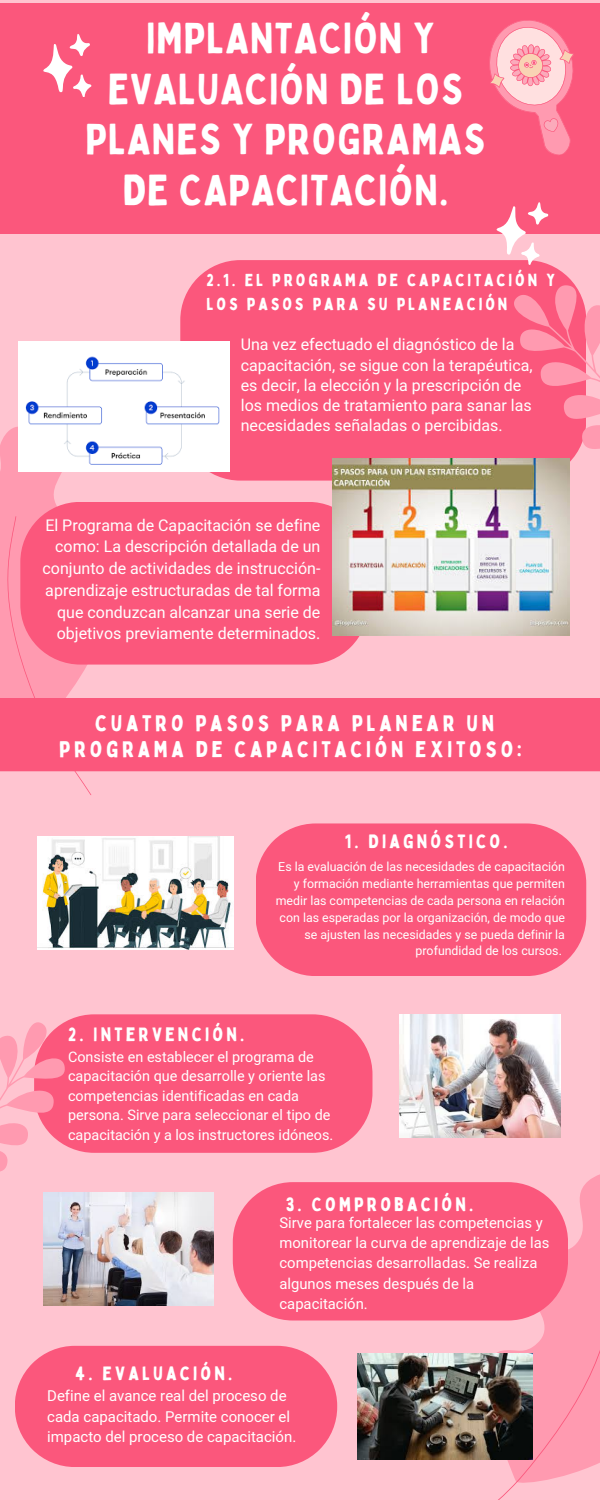
<style>
.page{position:relative;width:600px;height:1500px;background:#ffc4d0}
.page>*{position:absolute;margin:0;border:0;box-sizing:border-box;transform-origin:0 0}
.t1{font:42.8px/50.9px "Bobby Jones";letter-spacing:.03em;color:#fff;text-align:center}
.t2{font:22.2px/26.3px "Bobby Jones";letter-spacing:.165em;color:#fff;text-align:center}
.t3{font:19px "Bobby Jones";letter-spacing:.165em;color:#fff}
.t4{font:17.1px/23.6px "Bobby Jones";letter-spacing:.165em;color:#fff}
.t5{font:16px/21.8px "Heebo";color:#fff}
.t6{font:15px/20.3px "Heebo";color:#fff}
.t7{font:14.8px/20.1px "Heebo";color:#fff}
.t8{font:14.4px/19.6px "Heebo";color:#fff}
.t9{font:12.4px/16.8px "Heebo";color:#fff;text-align:right}
</style>
<div class="page">
<svg style="left:568px;top:1174px;width:32px;height:95px;fill:#ff9ab0"></svg>
<svg style="left:426px;top:1269px;width:174px;height:231px;fill:#ff9ab0"></svg>
<div style="left:0;top:3px;width:600px;height:231px;background:#fb577c"></div>
<svg style="left:0;top:426px;width:180px;height:90px"></svg>
<svg style="left:0;top:516px;width:174px;height:279px"></svg>
<div style="left:180px;top:260px;width:379px;height:221px;background:#fb577c"></div>
<svg style="left:20px;top:502px;width:348px;height:163px;background:#fb5b7f"></svg>
<div style="left:0;top:698px;width:600px;height:73px;background:#fb577c"></div>
<div style="left:256px;top:823px;width:330px;height:153px;background:#fb577c"></div>
<div style="left:68px;top:1014px;width:304px;height:139px;background:#fb577c"></div>
<svg style="left:0;top:1020px;width:68px;height:231px"></svg>
<svg style="left:463px;top:270px;width:137px;height:277px;fill:#fb577c"></svg>
<svg style="left:489px;top:20px;width:85px;height:135px"></svg>
<svg style="left:43px;top:34px;width:49px;height:63px"></svg>
<svg style="left:492px;top:202px;width:58px;height:64px"></svg>
<img style="left:332px;top:458px;width:237px;height:177px">
<img style="left:18px;top:341px;width:211px;height:130px">
<img style="left:37px;top:837px;width:196px;height:112px">
<svg style="left:233px;top:1182px;width:335px;height:139px;background:#fb5d81"></svg>
<svg style="left:15px;top:1346px;width:322px;height:121px;background:#fb5f82"></svg>
<img style="left:400px;top:1014px;width:160px;height:123px">
<img style="left:44px;top:1193px;width:169px;height:113px">
<img style="left:357px;top:1353px;width:176px;height:106px">
<p class="t1" style="left:85px;top:11px;width:402px">IMPLANTACIÓN Y<br>EVALUACIÓN DE LOS<br>PLANES Y PROGRAMAS<br>DE CAPACITACIÓN.</p>
<h3 class="t4" style="left:207px;top:268px;width:350px">2.1. EL PROGRAMA DE CAPACITACIÓN Y<br>LOS PASOS PARA SU PLANEACIÓN</h3>
<h1 class="t5" style="left:241px;top:335px;width:293px;line-height:20.2px">Una vez efectuado el diagnóstico de la capacitación, se sigue con la terapéutica, es decir, la elección y la prescripción de los medios de tratamiento para sanar las necesidades señaladas o percibidas.</h1>
<h4 class="t5" style="left:43px;top:515px;width:279px;text-align:right">El Programa de Capacitación se define como: La descripción detallada de un conjunto de actividades de instrucción&shy;aprendizaje estructuradas de tal forma que conduzcan alcanzar una serie de objetivos previamente determinados.</h4>
<p class="t2" style="left:59px;top:709px;width:464px">CUATRO PASOS PARA PLANEAR UN<br>PROGRAMA DE CAPACITACIÓN EXITOSO:</p>
<h2 class="t3" style="left:345px;top:829px;width:164px">1. DIAGNÓSTICO.</h2>
<p class="t3" style="left:68px;top:1022px;width:178px">2. INTERVENCIÓN.</p>
<p class="t9" style="left:276px;top:859px;width:291px">Es la evaluación de las necesidades de capacitación y formación mediante herramientas que permiten medir las competencias de cada persona en relación con las esperadas por la organización, de modo que se ajusten las necesidades y se pueda definir la profundidad de los cursos.</p>
<p class="t8" style="left:68px;top:1047px;width:267px">Consiste en establecer el programa de capacitación que desarrolle y oriente las competencias identificadas en cada persona. Sirve para seleccionar el tipo de capacitación y a los instructores idóneos.</p>
<h5 class="t3" style="left:286px;top:1192px;width:189px">3. COMPROBACIÓN.</h5>
<p class="t3" style="left:75px;top:1362px;width:159px">4. EVALUACIÓN.</p>
<h3 class="t7" style="left:280px;top:1213px;width:272px">Sirve para fortalecer las competencias y monitorear la curva de aprendizaje de las competencias desarrolladas. Se realiza algunos meses después de la capacitación.</h3>
<p class="t6" style="left:47px;top:1387px;width:251px">Define el avance real del proceso de cada capacitado. Permite conocer el impacto del proceso de capacitación.</p>
</div>
